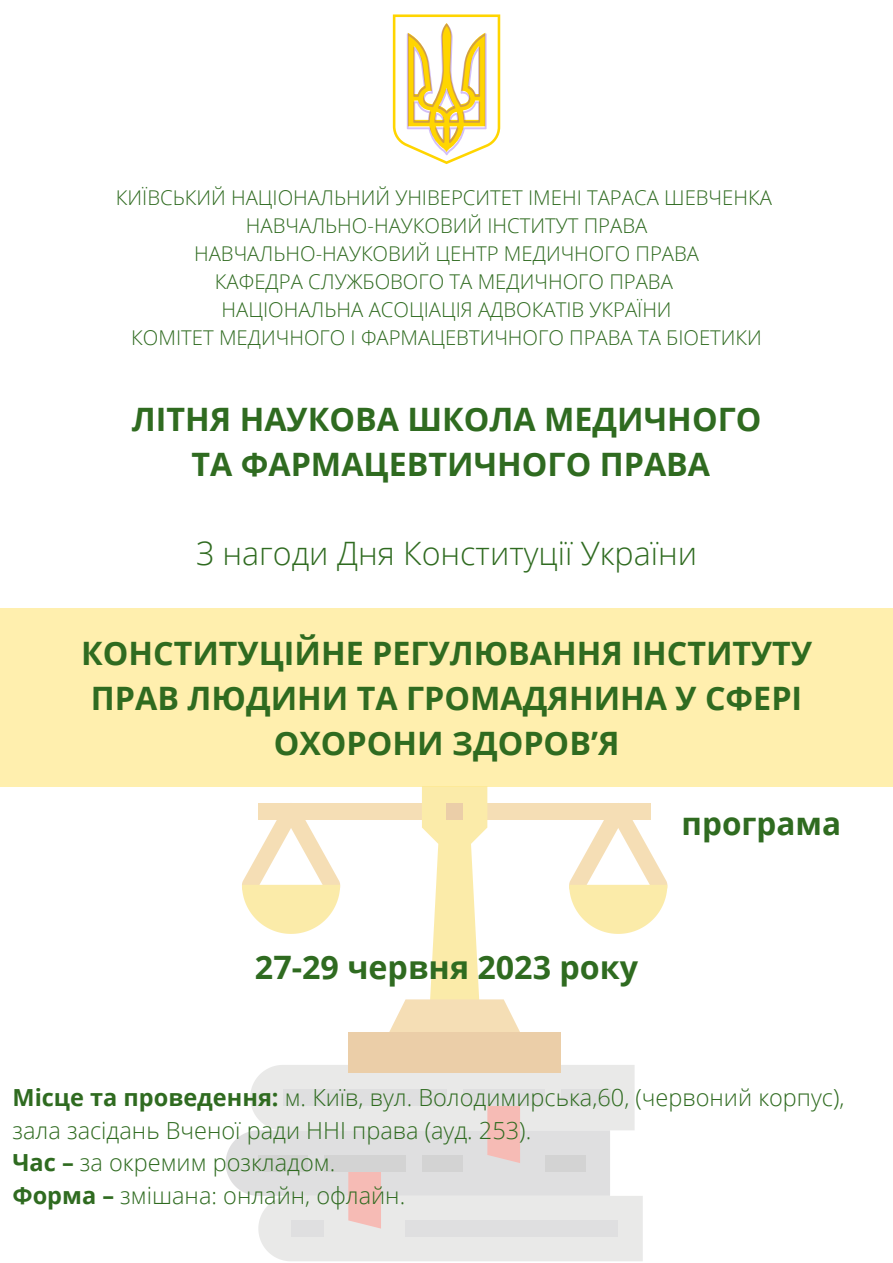
<style>
.page{position:relative;width:893px;height:1263px;background:#fff}
.page>*{position:absolute;margin:0;border:0;box-sizing:border-box;transform-origin:0 0}
.t1{font:700 32.25px/45px "Open Sans";color:#2f6b20;text-align:center}
.t2{font:300 32.25px "Open Sans";color:#2f6b20}
.t3{font:700 31.5px "Open Sans";color:#2f6b20}
.t4{font:300 23.55px/32.6px "Open Sans";color:#2f6b20}
.t5{font:300 20.33px "Open Sans";color:#2f6b20}
.s1{font-weight:700}
</style>
<div class="page">
<div style="left:0;top:608px;width:893px;height:178px;background:#ffefae"></div>
<div style="left:258px;top:803px;width:188px;height:16px;background:#f5deb5"></div>
<svg style="left:242px;top:819px;width:98px;height:115px"></svg>
<div style="left:463px;top:803px;width:188px;height:16px;background:#f5deb5"></div>
<svg style="left:569px;top:819px;width:98px;height:115px"></svg>
<svg style="left:389px;top:786px;width:131px;height:246px"></svg>
<div style="left:446px;top:803px;width:17px;height:16px;background:#ebcea8"></div>
<div style="left:348px;top:1032px;width:213px;height:41px;background:#ebcea8"></div>
<svg style="left:226px;top:1065px;width:417px;height:196px;background:#e9e5e4"></svg>
<div style="left:324px;top:1155px;width:81px;height:16px;background:#d3d3d3"></div>
<div style="left:283px;top:1089px;width:163px;height:17px;background:#dfdfe0"></div>
<div style="left:561px;top:1089px;width:49px;height:17px;background:#dfdfe0"></div>
<div style="left:258px;top:1155px;width:49px;height:16px;background:#d3d3d3"></div>
<div style="left:544px;top:1155px;width:41px;height:16px;background:#d3d3d3"></div>
<div style="left:291px;top:1220px;width:33px;height:17px;background:#dfdfe0"></div>
<div style="left:405px;top:1220px;width:213px;height:17px;background:#dfdfe0"></div>
<div style="left:422px;top:1155px;width:41px;height:16px;background:#d3d3d3"></div>
<svg style="left:393px;top:14px;width:107px;height:150px"></svg>
<p class="t5" style="left:116px;top:183px;width:657px">КИЇВСЬКИЙ НАЦІОНАЛЬНИЙ УНІВЕРСИТЕТ ІМЕНІ ТАРАСА ШЕВЧЕНКА</p>
<p class="t5" style="left:246px;top:211px;width:403px">НАВЧАЛЬНО-НАУКОВИЙ ІНСТИТУТ ПРАВА</p>
<p class="t5" style="left:194px;top:239px;width:506px">НАВЧАЛЬНО-НАУКОВИЙ ЦЕНТР МЕДИЧНОГО ПРАВА</p>
<p class="t5" style="left:215px;top:267px;width:459px">КАФЕДРА СЛУЖБОВОГО ТА МЕДИЧНОГО ПРАВА</p>
<p class="t5" style="left:222px;top:295px;width:451px">НАЦІОНАЛЬНА АСОЦІАЦІЯ АДВОКАТІВ УКРАЇНИ</p>
<p class="t5" style="left:131px;top:324px;width:632px">КОМІТЕТ МЕДИЧНОГО І ФАРМАЦЕВТИЧНОГО ПРАВА ТА БІОЕТИКИ</p>
<p class="t1" style="left:132px;top:396px;width:631px">ЛІТНЯ НАУКОВА ШКОЛА МЕДИЧНОГО</p>
<p class="t1" style="left:191px;top:441px;width:520px">ТА ФАРМАЦЕВТИЧНОГО ПРАВА</p>
<p class="t2" style="left:196px;top:530px;width:503px">З нагоди Дня Конституції України</p>
<p class="t1" style="left:81px;top:630px;width:732px">КОНСТИТУЦІЙНЕ РЕГУЛЮВАННЯ ІНСТИТУТУ<br>ПРАВ ЛЮДИНИ ТА ГРОМАДЯНИНА У СФЕРІ<br>ОХОРОНИ ЗДОРОВʼЯ</p>
<p class="t1" style="left:255px;top:944px;width:385px">27-29 червня 2023 року</p>
<p class="t3" style="left:681px;top:802px;width:161px">програма</p>
<p class="t4" style="left:13px;top:1080px;width:833px"><span class="s1">Місце та проведення:</span> м. Київ, вул. Володимирська,60, (червоний корпус), зала засідань Вченої ради ННІ права (ауд. 253).</p>
<p class="t4" style="left:13px;top:1146px;width:324px"><span class="s1">Час –</span> за окремим розкладом.</p>
<p class="t4" style="left:13px;top:1178px;width:394px"><span class="s1">Форма –</span> змішана: онлайн, офлайн.</p>
</div>
